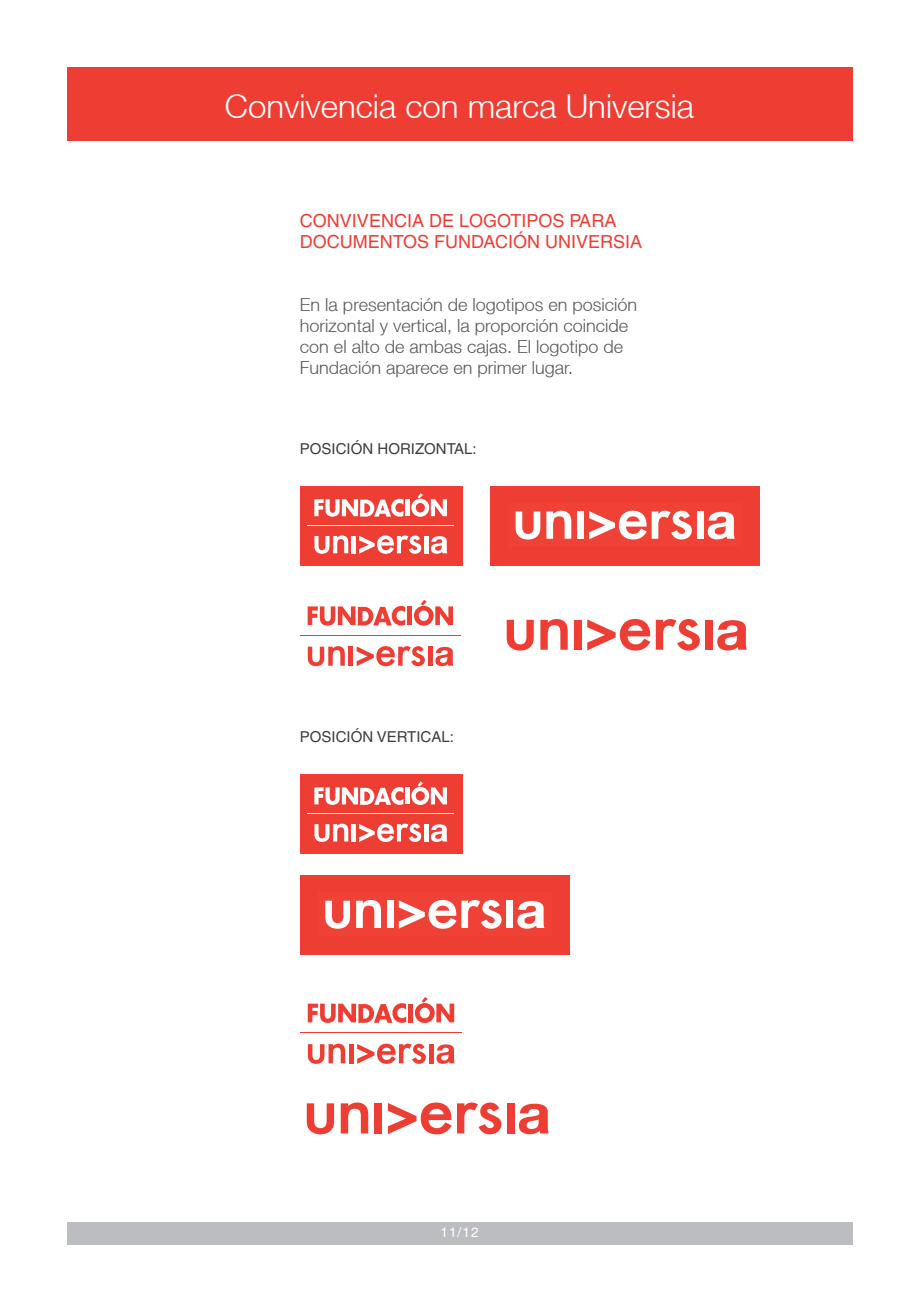
<style>
.page{position:relative;width:919px;height:1289px;background:#fff}
.page>*{position:absolute;margin:0;border:0;box-sizing:border-box;transform-origin:0 0}
.t1{font:300 33px "Helvetica Neue";color:#fff}
.t2{font:300 18px/21px "Helvetica Neue";color:#57585a}
.t3{font:18px "Helvetica";color:#ee3e34}
.t4{font:15px "Helvetica";color:#3e3e3f}
.t5{font:13.5px "Helvetica";color:#fff}
</style>
<div class="page">
<div style="left:67px;top:67px;width:785px;height:73px;background:#ee3e34"></div>
<div style="left:67px;top:1222px;width:785px;height:22px;background:#bcbdc0"></div>
<div style="left:300px;top:486px;width:162px;height:79px;background:#ee3e34"></div>
<svg style="left:314px;top:535px;width:34px;height:19px"></svg>
<hr style="left:352px;top:536px;width:4px;height:17px;background:#fff">
<hr style="left:424px;top:536px;width:4px;height:17px;background:#fff">
<svg style="left:431px;top:536px;width:16px;height:17px"></svg>
<svg style="left:359px;top:535px;width:62px;height:19px"></svg>
<div style="left:405px;top:499px;width:5px;height:17px;background:#fff"></div>
<svg style="left:411px;top:493px;width:36px;height:24px"></svg>
<svg style="left:314px;top:499px;width:89px;height:17px"></svg>
<hr style="left:307px;top:525px;width:147px;height:1px;background:#fff">
<div style="left:490px;top:486px;width:269px;height:79px;background:#ee3e34"></div>
<svg style="left:515px;top:511px;width:25px;height:28px"></svg>
<svg style="left:546px;top:510px;width:25px;height:28px"></svg>
<div style="left:577px;top:511px;width:6px;height:27px;background:#fff"></div>
<div style="left:696px;top:511px;width:7px;height:27px;background:#fff"></div>
<svg style="left:707px;top:512px;width:27px;height:27px"></svg>
<svg style="left:589px;top:510px;width:102px;height:29px"></svg>
<svg style="left:308px;top:646px;width:37px;height:20px"></svg>
<div style="left:348px;top:646px;width:5px;height:19px;background:#ee3e34"></div>
<hr style="left:428px;top:646px;width:4px;height:19px;background:#ee3e34">
<svg style="left:435px;top:647px;width:18px;height:19px"></svg>
<svg style="left:356px;top:646px;width:69px;height:20px"></svg>
<div style="left:407px;top:606px;width:5px;height:19px;background:#ee3e34"></div>
<svg style="left:414px;top:600px;width:39px;height:25px"></svg>
<svg style="left:307px;top:606px;width:98px;height:19px"></svg>
<hr style="left:300px;top:635px;width:160px;height:1px;background:#ee3e34">
<svg style="left:506px;top:620px;width:27px;height:30px"></svg>
<svg style="left:540px;top:619px;width:27px;height:30px"></svg>
<div style="left:574px;top:620px;width:7px;height:29px;background:#ee3e34"></div>
<div style="left:705px;top:620px;width:7px;height:29px;background:#ee3e34"></div>
<svg style="left:717px;top:620px;width:29px;height:30px"></svg>
<svg style="left:587px;top:619px;width:112px;height:31px"></svg>
<div style="left:300px;top:774px;width:162px;height:79px;background:#ee3e34"></div>
<svg style="left:314px;top:823px;width:34px;height:19px"></svg>
<hr style="left:352px;top:824px;width:4px;height:17px;background:#fff">
<hr style="left:424px;top:824px;width:4px;height:17px;background:#fff">
<svg style="left:431px;top:824px;width:16px;height:18px"></svg>
<svg style="left:359px;top:823px;width:62px;height:19px"></svg>
<div style="left:405px;top:787px;width:5px;height:17px;background:#fff"></div>
<svg style="left:411px;top:781px;width:36px;height:24px"></svg>
<svg style="left:314px;top:787px;width:89px;height:17px"></svg>
<hr style="left:307px;top:813px;width:147px;height:1px;background:#fff">
<div style="left:300px;top:875px;width:269px;height:79px;background:#ee3e34"></div>
<svg style="left:325px;top:900px;width:25px;height:28px"></svg>
<svg style="left:356px;top:899px;width:25px;height:29px"></svg>
<div style="left:387px;top:900px;width:6px;height:28px;background:#fff"></div>
<div style="left:506px;top:900px;width:7px;height:28px;background:#fff"></div>
<svg style="left:517px;top:901px;width:27px;height:27px"></svg>
<svg style="left:399px;top:899px;width:102px;height:29px"></svg>
<svg style="left:308px;top:1043px;width:37px;height:20px"></svg>
<hr style="left:349px;top:1044px;width:4px;height:19px;background:#ee3e34">
<hr style="left:429px;top:1044px;width:4px;height:19px;background:#ee3e34">
<svg style="left:436px;top:1044px;width:18px;height:19px"></svg>
<svg style="left:357px;top:1043px;width:69px;height:20px"></svg>
<div style="left:408px;top:1003px;width:5px;height:19px;background:#ee3e34"></div>
<svg style="left:415px;top:997px;width:39px;height:25px"></svg>
<svg style="left:308px;top:1003px;width:98px;height:19px"></svg>
<hr style="left:300px;top:1032px;width:162px;height:1px;background:#ee3e34">
<svg style="left:307px;top:1103px;width:27px;height:31px"></svg>
<svg style="left:341px;top:1102px;width:27px;height:31px"></svg>
<div style="left:374px;top:1103px;width:8px;height:30px;background:#ee3e34"></div>
<svg style="left:457px;top:1102px;width:44px;height:32px"></svg>
<div style="left:507px;top:1103px;width:7px;height:30px;background:#ee3e34"></div>
<svg style="left:519px;top:1103px;width:30px;height:31px"></svg>
<svg style="left:388px;top:1102px;width:63px;height:32px"></svg>
<p class="t1" style="left:225px;top:86px;width:470px">Convivencia con marca Universia</p>
<p class="t3" style="left:300px;top:210px;width:318px">CONVIVENCIA DE LOGOTIPOS PARA</p>
<p class="t3" style="left:300px;top:231px;width:344px">DOCUMENTOS FUNDACIÓN UNIVERSIA</p>
<p class="t2" style="left:300px;top:293px;width:339px">En la presentación de logotipos en posición horizontal y vertical, la proporción coincide con el alto de ambas cajas. El logotipo de Fundación aparece en primer lugar.</p>
<p class="t4" style="left:300px;top:440px;width:178px">POSICIÓN HORIZONTAL:</p>
<p class="t4" style="left:300px;top:727px;width:155px">POSICIÓN VERTICAL:</p>
<p class="t5" style="left:440px;top:1224px;width:40px">11/12</p>
</div>
